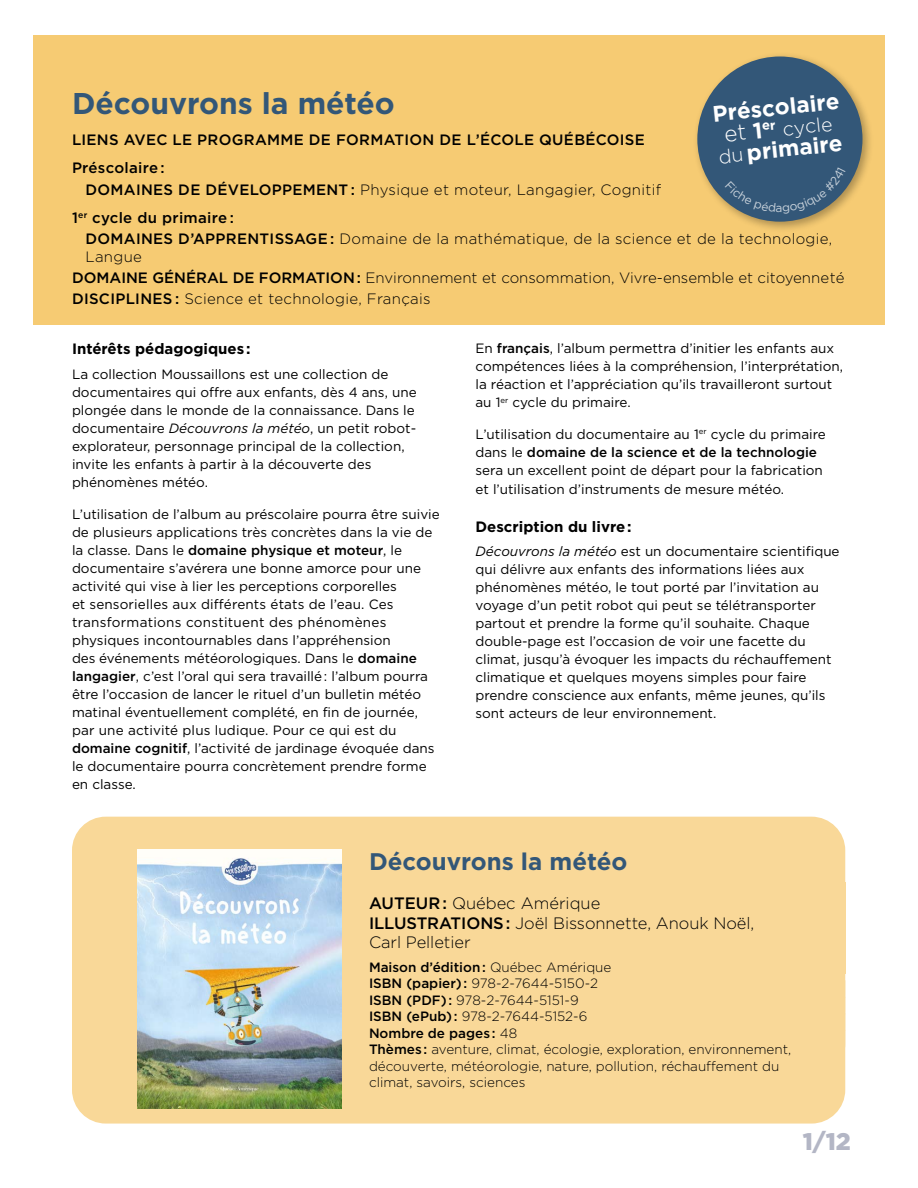
<style>
.page{position:relative;width:918px;height:1188px;background:#fff}
.page>*{position:absolute;margin:0;border:0;box-sizing:border-box;transform-origin:0 0}
.t1{font:700 30px "Gotham";color:#335778}
.t2{font:700 24px "Gotham";color:#335778}
.t3{font:900 24px "Gotham";color:#b3b6c5}
.t4{font:700 22.5px "Gotham";color:#fff}
.t5{font:300 19.5px "Gotham";color:#fff}
.t6{font:300 16.5px/19.5px "Gotham";letter-spacing:-.005em;color:#000}
.t7{font:500 15px/28px "Gotham";letter-spacing:.02em;color:#000}
.t8{font:300 15px/21.3px "Gotham";color:#000}
.t9{font:300 15px/18px "Gotham";letter-spacing:.02em;color:#000}
.t10{font:700 15px "Gotham";color:#000}
.t11{font:13.5px/18px "Gotham";color:#000}
.t12{font:300 13.5px/16.5px "Gotham";color:#000}
.s1{font-weight:300}
.s2{font-weight:500}
.s3{font-size:22.5px}
.s4{font-weight:700;font-size:22.5px}
.s5{font-weight:300;font-size:19.5px}
.s6{font-style:italic}
</style>
<div class="page">
<div style="left:33px;top:35px;width:852px;height:290px;background:#f6cb73"></div>
<div style="left:693px;top:52px;width:181px;height:181px;background:#000;opacity:.3"></div>
<div style="left:697px;top:57px;width:166px;height:165px;background:#335778;border-radius:50%"></div>
<div style="left:72px;top:817px;width:773px;height:66px;background:#f9d898"></div>
<div style="left:72px;top:883px;width:773px;height:43px;background:#f9d898"></div>
<div style="left:72px;top:902px;width:773px;height:63px;background:#f9d898"></div>
<div style="left:72px;top:965px;width:773px;height:15px;background:#f9d898"></div>
<div style="left:72px;top:980px;width:773px;height:17px;background:#f9d898"></div>
<div style="left:72px;top:997px;width:773px;height:16px;background:#f9d898"></div>
<div style="left:72px;top:1013px;width:773px;height:17px;background:#f9d898"></div>
<div style="left:72px;top:1030px;width:773px;height:94px;background:#f9d898"></div>
<img style="left:137px;top:849px;width:205px;height:260px">
<svg style="left:725px;top:189px;width:121px;height:25px"></svg>
<h1 class="t1" style="left:72px;top:83px;width:324px">Découvrons la météo</h1>
<p class="t7" style="left:72px;top:126px;width:574px">LIENS AVEC LE PROGRAMME DE FORMATION DE L’ÉCOLE QUÉBÉCOISE<br>Préscolaire :</p>
<p class="t7" style="left:72px;top:175px;width:591px;text-indent:14px">DOMAINES DE DÉVELOPPEMENT : <span class="s1">Physique et moteur, Langagier, Cognitif<br></span>1<sup>er</sup> cycle du primaire :</p>
<p class="t9" style="left:86px;top:229px;width:748px"><span class="s2">DOMAINES D’APPRENTISSAGE :</span> Domaine de la mathématique, de la science et de la technologie,<br>Langue</p>
<p class="t8" style="left:72px;top:267px;width:774px"><span class="s2">DOMAINE GÉNÉRAL DE FORMATION :</span> Environnement et consommation, Vivre-ensemble et citoyenneté<br><span class="s2">DISCIPLINES :</span> Science et technologie, Français</p>
<h3 class="t4" style="left:711px;top:99px;width:129px;rotate:-6deg">Préscolaire</h3>
<h3 class="t5" style="left:723px;top:123px;width:110px;rotate:-6deg"><span class="s3">et</span> <span class="s4">1</span><sup>er</sup> cycle</h3>
<h3 class="t4" style="left:717px;top:141px;width:126px;rotate:-6deg"><span class="s5">du</span> primaire</h3>
<p class="t10" style="left:72px;top:339px;width:180px">Intérêts pédagogiques :</p>
<p class="t11" style="left:72px;top:365px;width:346px">La collection Moussaillons est une collection de documentaires qui offre aux enfants, dès 4 ans, une plongée dans le monde de la connaissance. Dans le documentaire <span class="s6">Découvrons la météo</span>, un petit robot&shy;explorateur, personnage principal de la collection, invite les enfants à partir à la découverte des phénomènes météo.</p>
<p class="t11" style="left:72px;top:505px;width:369px">L’utilisation de l’album au préscolaire pourra être suivie de plusieurs applications très concrètes dans la vie de la classe. Dans le <span class="s2">domaine physique et moteur</span>, le documentaire s’avérera une bonne amorce pour une activité qui vise à lier les perceptions corporelles<br>et sensorielles aux différents états de l’eau. Ces transformations constituent des phénomènes physiques incontournables dans l’appréhension<br>des événements météorologiques. Dans le <span class="s2">domaine langagier</span>, c’est l’oral qui sera travaillé : l’album pourra être l’occasion de lancer le rituel d’un bulletin météo matinal éventuellement complété, en fin de journée, par une activité plus ludique. Pour ce qui est du <span class="s2">domaine cognitif</span>, l’activité de jardinage évoquée dans le documentaire pourra concrètement prendre forme en classe.</p>
<p class="t11" style="left:476px;top:339px;width:369px">En <span class="s2">français</span>, l’album permettra d’initier les enfants aux compétences liées à la compréhension, l’interprétation, la réaction et l’appréciation qu’ils travailleront surtout au 1<sup>er</sup> cycle du primaire.</p>
<p class="t11" style="left:476px;top:425px;width:352px">L’utilisation du documentaire au 1<sup>er</sup> cycle du primaire dans le <span class="s2">domaine de la science et de la technologie </span>sera un excellent point de départ pour la fabrication</p>
<p class="t11" style="left:476px;top:480px;width:310px">et l’utilisation d’instruments de mesure météo.</p>
<p class="t10" style="left:476px;top:516px;width:158px">Description du livre :</p>
<p class="t11" style="left:476px;top:542px;width:366px"><span class="s6">Découvrons la météo</span> est un documentaire scientifique qui délivre aux enfants des informations liées aux phénomènes météo, le tout porté par l’invitation au voyage d’un petit robot qui peut se télétransporter partout et prendre la forme qu’il souhaite. Chaque double-page est l’occasion de voir une facette du climat, jusqu’à évoquer les impacts du réchauffement climatique et quelques moyens simples pour faire prendre conscience aux enfants, même jeunes, qu’ils sont acteurs de leur environnement.</p>
<h2 class="t2" style="left:369px;top:845px;width:260px">Découvrons la météo</h2>
<p class="t6" style="left:369px;top:893px;width:387px"><span class="s2">AUTEUR :</span> Québec Amérique<br><span class="s2">ILLUSTRATIONS :</span> Joël Bissonnette, Anouk Noël,<br>Carl Pelletier</p>
<p class="t12" style="left:369px;top:958px;width:424px"><span class="s2">Maison d’édition :</span> Québec Amérique<br><span class="s2">ISBN (papier) :</span> 978-2-7644-5150-2<br><span class="s2">ISBN (PDF) :</span> 978-2-7644-5151-9<br><span class="s2">ISBN (ePub) :</span> 978-2-7644-5152-6<br><span class="s2">Nombre de pages :</span> 48<br><span class="s2">Thèmes :</span> aventure, climat, écologie, exploration, environnement, découverte, météorologie, nature, pollution, réchauffement du climat, savoirs, sciences</p>
<h2 class="t3" style="left:803px;top:1125px;width:50px">1/12</h2>
</div>
